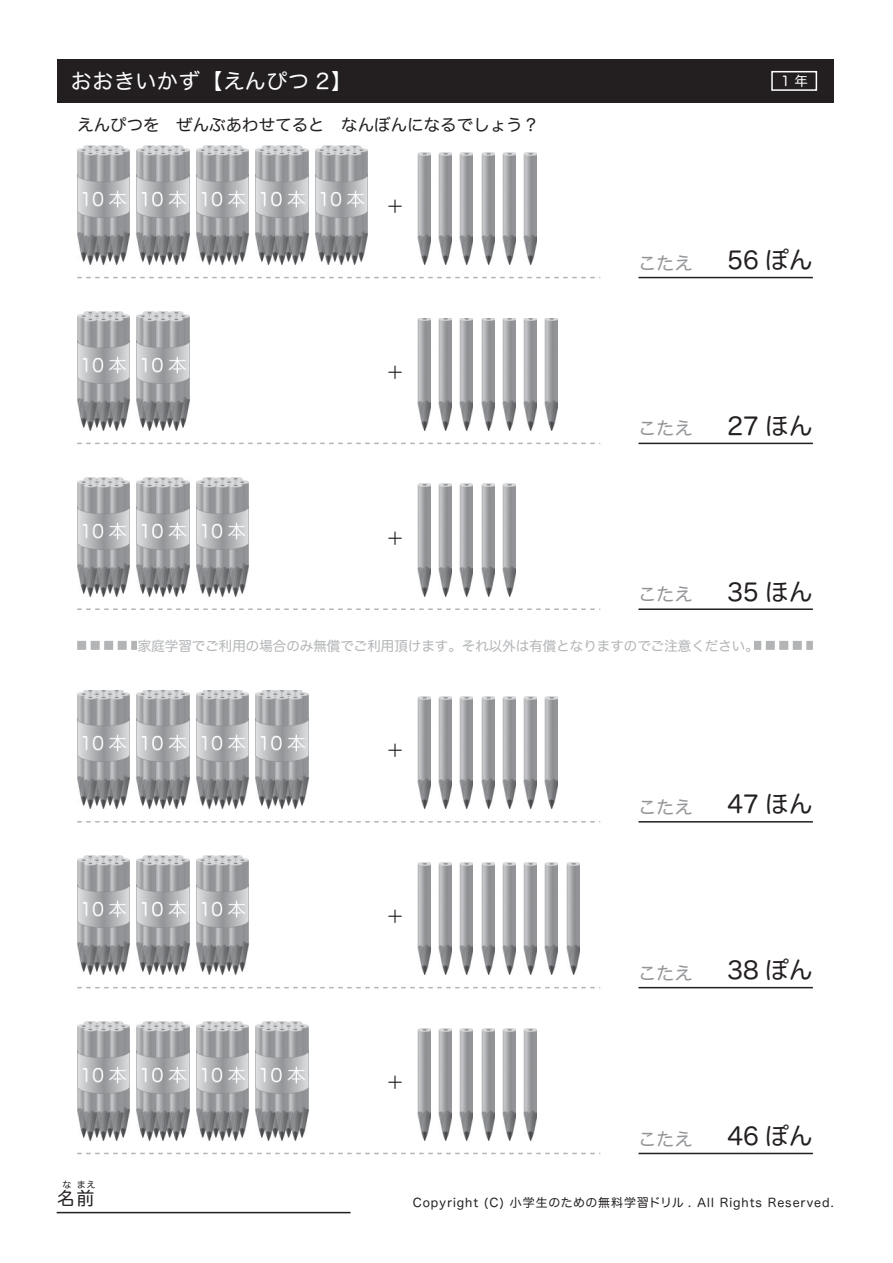
<style>
.page{position:relative;width:893px;height:1263px;background:#fff}
.page>*{position:absolute;margin:0;border:0;box-sizing:border-box;transform-origin:0 0}
.t1{font:24px "Hira Maru Pro W4 90 pv RKSJ H";color:#231f20}
.t2{font:21px "Hira Maru Pro W4 90 pv RKSJ H";letter-spacing:.03em;color:#fff}
.t3{font:18px "Hira Maru Pro W4 90 pv RKSJ H";color:#939598}
.t4{font:18px "Koz Go Pro Regular 90 pv RKSJ H";color:#231f20}
.t5{font:18px "Hira Maru Pro W4 90 pv RKSJ H";color:#231f20}
.t6{font:16.5px "Hira Maru Pro W4 90 pv RKSJ H";color:#231f20}
.t7{font:13.5px "Hira Maru Pro W4 90 pv RKSJ H";color:#b2b4b6}
.t8{font:13.5px "Hira Maru Pro W4 90 pv RKSJ H";color:#fff}
.t9{font:12px "Hira Maru Pro W4 90 pv RKSJ H";letter-spacing:.08em;color:#231f20}
.t10{font:9px "Hira Maru Pro W4 90 pv RKSJ H";color:#231f20}
</style>
<div class="page">
<div style="left:57px;top:59px;width:776px;height:44px;background:#231f20"></div>
<div style="left:771px;top:71px;width:46px;height:20px;border:2px solid #fff"></div>
<hr style="left:57px;top:1212px;width:294px;height:1px;background:#231f20">
<svg style="left:77px;top:641px;width:736px;height:9px"></svg>
<div style="left:137px;top:633px;width:616px;height:25px;background:#fff"></div>
<hr style="left:638px;top:277px;width:175px;height:1px;background:#231f20">
<hr style="left:638px;top:443px;width:175px;height:1px;background:#231f20">
<hr style="left:638px;top:608px;width:175px;height:2px;background:#231f20">
<hr style="left:638px;top:821px;width:175px;height:2px;background:#231f20">
<hr style="left:638px;top:987px;width:175px;height:1px;background:#231f20">
<hr style="left:638px;top:1153px;width:175px;height:1px;background:#231f20">
<svg style="left:77px;top:277px;width:523px;height:1px"></svg>
<svg style="left:77px;top:443px;width:523px;height:1px"></svg>
<svg style="left:77px;top:608px;width:523px;height:2px"></svg>
<svg style="left:77px;top:821px;width:523px;height:2px"></svg>
<svg style="left:77px;top:987px;width:523px;height:1px"></svg>
<svg style="left:77px;top:1153px;width:523px;height:1px"></svg>
<img style="left:77px;top:146px;width:52px;height:119px">
<img style="left:137px;top:146px;width:52px;height:119px">
<img style="left:196px;top:146px;width:53px;height:119px">
<img style="left:256px;top:146px;width:52px;height:119px">
<img style="left:315px;top:146px;width:53px;height:119px">
<img style="left:417px;top:152px;width:13px;height:113px">
<img style="left:439px;top:152px;width:12px;height:113px">
<img style="left:460px;top:152px;width:13px;height:113px">
<img style="left:481px;top:152px;width:13px;height:113px">
<img style="left:502px;top:152px;width:13px;height:113px">
<img style="left:524px;top:152px;width:13px;height:113px">
<img style="left:77px;top:312px;width:52px;height:118px">
<img style="left:137px;top:312px;width:52px;height:118px">
<img style="left:417px;top:318px;width:13px;height:112px">
<img style="left:439px;top:318px;width:12px;height:112px">
<img style="left:460px;top:318px;width:13px;height:112px">
<img style="left:481px;top:318px;width:13px;height:112px">
<img style="left:502px;top:318px;width:13px;height:112px">
<img style="left:524px;top:318px;width:13px;height:112px">
<img style="left:545px;top:318px;width:13px;height:112px">
<img style="left:77px;top:477px;width:52px;height:119px">
<img style="left:137px;top:477px;width:52px;height:119px">
<img style="left:196px;top:477px;width:53px;height:119px">
<img style="left:417px;top:484px;width:13px;height:112px">
<img style="left:439px;top:484px;width:12px;height:112px">
<img style="left:460px;top:484px;width:13px;height:112px">
<img style="left:481px;top:484px;width:13px;height:112px">
<img style="left:502px;top:484px;width:13px;height:112px">
<img style="left:77px;top:690px;width:52px;height:119px">
<img style="left:137px;top:690px;width:52px;height:119px">
<img style="left:196px;top:690px;width:53px;height:119px">
<img style="left:256px;top:690px;width:52px;height:119px">
<img style="left:417px;top:696px;width:13px;height:113px">
<img style="left:439px;top:696px;width:12px;height:113px">
<img style="left:460px;top:696px;width:13px;height:113px">
<img style="left:481px;top:696px;width:13px;height:113px">
<img style="left:502px;top:696px;width:13px;height:113px">
<img style="left:524px;top:696px;width:13px;height:113px">
<img style="left:545px;top:696px;width:13px;height:113px">
<img style="left:77px;top:856px;width:52px;height:119px">
<img style="left:137px;top:856px;width:52px;height:119px">
<img style="left:196px;top:856px;width:53px;height:119px">
<img style="left:417px;top:862px;width:13px;height:113px">
<img style="left:439px;top:862px;width:12px;height:113px">
<img style="left:460px;top:862px;width:13px;height:113px">
<img style="left:481px;top:862px;width:13px;height:113px">
<img style="left:502px;top:862px;width:13px;height:113px">
<img style="left:524px;top:862px;width:13px;height:113px">
<img style="left:545px;top:862px;width:13px;height:113px">
<img style="left:566px;top:862px;width:13px;height:113px">
<img style="left:77px;top:1022px;width:52px;height:118px">
<img style="left:137px;top:1022px;width:52px;height:118px">
<img style="left:196px;top:1022px;width:53px;height:118px">
<img style="left:256px;top:1022px;width:52px;height:118px">
<img style="left:417px;top:1028px;width:13px;height:112px">
<img style="left:439px;top:1028px;width:12px;height:112px">
<img style="left:460px;top:1028px;width:13px;height:112px">
<img style="left:481px;top:1028px;width:13px;height:112px">
<img style="left:502px;top:1028px;width:13px;height:112px">
<img style="left:524px;top:1028px;width:13px;height:112px">
<h2 class="t2" style="left:71px;top:73px;width:283px">おおきいかず【えんぴつ 2】</h2>
<p class="t8" style="left:781px;top:76px;width:28px">1 年</p>
<p class="t6" style="left:77px;top:119px;width:463px">えんぴつを　ぜんぶあわせてると　なんぼんになるでしょう？</p>
<h3 class="t4" style="left:386px;top:200px;width:19px">＋</h3>
<h3 class="t4" style="left:386px;top:365px;width:19px">＋</h3>
<h3 class="t4" style="left:386px;top:531px;width:19px">＋</h3>
<h3 class="t3" style="left:638px;top:256px;width:55px">こたえ</h3>
<h1 class="t1" style="left:727px;top:251px;width:87px">56 ぽん</h1>
<h3 class="t3" style="left:638px;top:422px;width:55px">こたえ</h3>
<h1 class="t1" style="left:727px;top:417px;width:87px">27 ほん</h1>
<h3 class="t3" style="left:638px;top:588px;width:55px">こたえ</h3>
<h1 class="t1" style="left:727px;top:583px;width:87px">35 ほん</h1>
<p class="t7" style="left:138px;top:641px;width:622px">家庭学習でご利用の場合のみ無償でご利用頂けます。それ以外は有償となりますのでご注意ください。</p>
<p class="t10" style="left:63px;top:1181px;width:34px">な まえ</p>
<h3 class="t5" style="left:57px;top:1192px;width:39px">名前</h3>
<h3 class="t4" style="left:386px;top:744px;width:19px">＋</h3>
<h3 class="t3" style="left:638px;top:800px;width:55px">こたえ</h3>
<h1 class="t1" style="left:727px;top:795px;width:87px">47 ほん</h1>
<h3 class="t4" style="left:386px;top:910px;width:19px">＋</h3>
<h3 class="t3" style="left:638px;top:966px;width:55px">こたえ</h3>
<h1 class="t1" style="left:727px;top:961px;width:87px">38 ぽん</h1>
<h3 class="t4" style="left:386px;top:1076px;width:19px">＋</h3>
<h3 class="t3" style="left:638px;top:1132px;width:55px">こたえ</h3>
<h1 class="t1" style="left:727px;top:1127px;width:87px">46 ぽん</h1>
<p class="t9" style="left:413px;top:1198px;width:423px">Copyright (C) 小学生のための無料学習ドリル . All Rights Reserved.</p>
</div>
